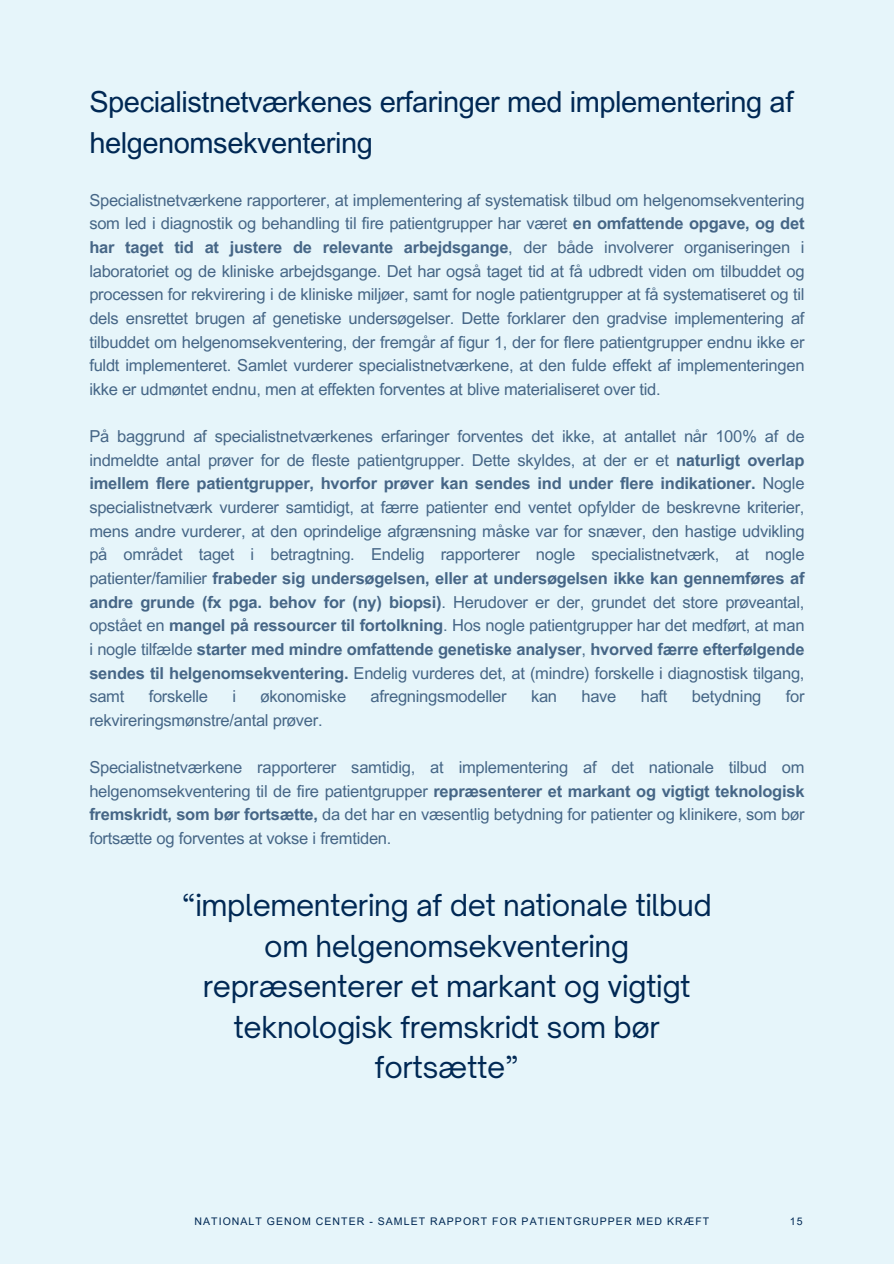
<style>
.page{position:relative;width:894px;height:1264px;background:#fff}
.page>*{position:absolute;margin:0;border:0;box-sizing:border-box;transform-origin:0 0}
.t1{font:28.95px/40.5px "Open Sauce One";letter-spacing:-.015em;color:#002854;text-align:center}
.t2{font:28.95px/40.5px "Arial MT Pro";letter-spacing:-.015em;color:#002854}
.t3{font:16.5px/23.7px "Arial MT Pro";letter-spacing:-.015em;color:#002854;text-align:justify}
.t4{font:10.5px "Arial MT Pro";letter-spacing:.1em;color:#002854}
.s1{font-weight:700}
</style>
<div class="page">
<div style="left:0;top:0;width:893px;height:1263px;background:#e6f5fa"></div>
<h1 class="t2" style="left:89px;top:85px;width:705px">Specialistnetværkenes erfaringer med implementering af helgenomsekventering</h1>
<p class="t3" style="left:89px;top:190px;width:716px">Specialistnetværkene rapporterer, at implementering af systematisk tilbud om helgenomsekventering som led i diagnostik og behandling til fire patientgrupper har været <span class="s1">en omfattende opgave, og det har taget tid at justere de relevante arbejdsgange</span>, der både involverer organiseringen i laboratoriet og de kliniske arbejdsgange. Det har også taget tid at få udbredt viden om tilbuddet og processen for rekvirering i de kliniske miljøer, samt for nogle patientgrupper at få systematiseret og til dels ensrettet brugen af genetiske undersøgelser. Dette forklarer den gradvise implementering af tilbuddet om helgenomsekventering, der fremgår af figur 1, der for flere patientgrupper endnu ikke er fuldt implementeret. Samlet vurderer specialistnetværkene, at den fulde effekt af implementeringen ikke er udmøntet endnu, men at effekten forventes at blive materialiseret over tid.</p>
<p class="t3" style="left:89px;top:426px;width:716px">På baggrund af specialistnetværkenes erfaringer forventes det ikke, at antallet når 100% af de indmeldte antal prøver for de fleste patientgrupper. Dette skyldes, at der er et <span class="s1">naturligt overlap imellem flere patientgrupper, hvorfor prøver kan sendes ind under flere indikationer.</span> Nogle specialistnetværk vurderer samtidigt, at færre patienter end ventet opfylder de beskrevne kriterier, mens andre vurderer, at den oprindelige afgrænsning måske var for snæver, den hastige udvikling på området taget i betragtning. Endelig rapporterer nogle specialistnetværk, at nogle patienter/familier <span class="s1">frabeder sig undersøgelsen, eller at undersøgelsen ikke kan gennemføres af andre grunde (fx pga. behov for (ny) biopsi)</span>. Herudover er der, grundet det store prøveantal, opstået en <span class="s1">mangel på ressourcer til fortolkning</span>. Hos nogle patientgrupper har det medført, at man i nogle tilfælde <span class="s1">starter med mindre omfattende genetiske analyser</span>, <span class="s1">hvorved færre efterfølgende sendes til helgenomsekventering.</span> Endelig vurderes det, at (mindre) forskelle i diagnostisk tilgang, samt</p>
<p class="t3" style="left:149px;top:686px;width:61px">forskelle</p>
<p class="t3" style="left:232px;top:686px;width:5px">i</p>
<p class="t3" style="left:260px;top:686px;width:87px">økonomiske</p>
<p class="t3" style="left:370px;top:686px;width:137px">afregningsmodeller</p>
<p class="t3" style="left:531px;top:686px;width:28px">kan</p>
<p class="t3" style="left:581px;top:686px;width:37px">have</p>
<p class="t3" style="left:640px;top:686px;width:28px">haft</p>
<p class="t3" style="left:691px;top:686px;width:71px">betydning</p>
<p class="t3" style="left:785px;top:686px;width:20px">for</p>
<p class="t3" style="left:89px;top:710px;width:235px">rekvireringsmønstre/antal prøver.</p>
<p class="t3" style="left:89px;top:757px;width:716px">Specialistnetværkene rapporterer samtidig, at implementering af det nationale tilbud om helgenomsekventering til de fire patientgrupper <span class="s1">repræsenterer et markant og vigtigt teknologisk fremskridt, som bør fortsætte,</span> da det har en væsentlig betydning for patienter og klinikere, som bør fortsætte og forventes at vokse i fremtiden.</p>
<h2 class="t1" style="left:182px;top:884px;width:531px">“implementering af det nationale tilbud om helgenomsekventering repræsenterer et markant og vigtigt teknologisk fremskridt som bør fortsætte”</h2>
<h2 class="t4" style="left:194px;top:1217px;width:516px">NATIONALT GENOM CENTER - SAMLET RAPPORT FOR PATIENTGRUPPER MED KRÆFT</h2>
<h2 class="t4" style="left:789px;top:1217px;width:14px">15</h2>
</div>
